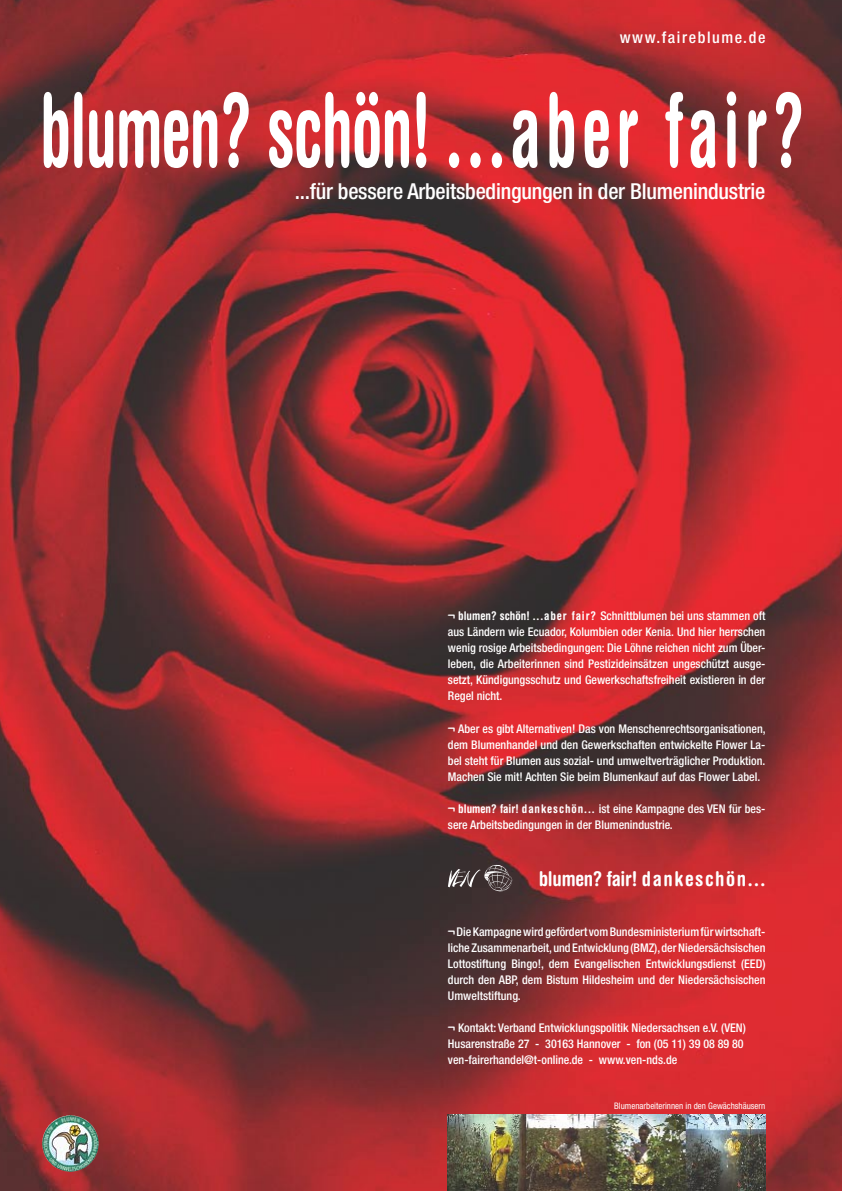
<style>
.page{position:relative;width:842px;height:1191px;background:#fff}
.page>*{position:absolute;margin:0;border:0;box-sizing:border-box;transform-origin:0 0}
.t1{font:700 condensed 102px "Helvetica Rounded";letter-spacing:-.015em;color:#fff;scale:.67 1}
.t2{font:500 condensed 22px "Helvetica Neue";letter-spacing:-.01em;color:#fff}
.t3{font:700 condensed 20.4px "Helvetica Rounded";letter-spacing:.075em;color:#fff}
.subhead{font:500 condensed 16px "Helvetica Neue";letter-spacing:.1em;color:#fff}
.fließtext{font:500 condensed 12px/16px "Helvetica Neue";color:#fff;text-align:justify}
.fließtext-2{font:condensed 9px "Helvetica Neue";color:#fff}
.s1{font-family:"Helvetica Rounded";font-weight:700}
</style>
<div class="page">
<img style="left:0;top:0;width:842px;height:1191px">
<svg style="left:448px;top:865px;width:64px;height:26px"></svg>
<img style="left:448px;top:1114px;width:317px;height:77px">
<img style="left:69px;top:1115px;width:30px;height:56px">
<p class="subhead" style="left:620px;top:27px;width:147px">www.faireblume.de</p>
<p class="t1" style="left:40px;top:68px;width:1144px">blumen? schön! ...aber fair?</p>
<p class="t2" style="left:295px;top:178px;width:472px">...für bessere Arbeitsbedingungen in der Blumenindustrie</p>
<p class="fließtext" style="left:448px;top:608px;width:319px"><span class="s1">¬ blumen? schön! ...aber fair?</span> Schnittblumen bei uns stammen oft aus Ländern wie Ecuador, Kolumbien oder Kenia. Und hier herrschen wenig rosige Arbeitsbedingungen: Die Löhne reichen nicht zum Über&shy;leben, die Arbeiterinnen sind Pestizideinsätzen ungeschützt ausge&shy;setzt, Kündigungsschutz und Gewerkschaftsfreiheit existieren in der Regel nicht.</p>
<p class="fließtext" style="left:448px;top:720px;width:319px"><span class="s1">¬</span> Aber es gibt Alternativen! Das von Menschenrechtsorganisationen, dem Blumenhandel und den Gewerkschaften entwickelte Flower La&shy;bel steht für Blumen aus sozial- und umweltverträglicher Produktion.<br>Machen Sie mit! Achten Sie beim Blumenkauf auf das Flower Label.</p>
<p class="fließtext" style="left:448px;top:800px;width:319px"><span class="s1">¬ blumen? fair! dankeschön...</span> ist eine Kampagne des VEN für bes&shy;sere Arbeitsbedingungen in der Blumenindustrie.</p>
<p class="t3" style="left:539px;top:866px;width:228px">blumen? fair! dankeschön...</p>
<p class="fließtext" style="left:448px;top:923px;width:319px"><span class="s1">¬</span> Die Kampagne wird gefördert vom Bundesministerium für wirtschaft&shy;liche Zusammenarbeit, und Entwicklung (BMZ), der Niedersächsischen Lottostiftung Bingo!, dem Evangelischen Entwicklungsdienst (EED) durch den ABP, dem Bistum Hildesheim und der Niedersächsischen</p>
<p class="fließtext" style="left:448px;top:987px;width:74px">Umweltstiftung.</p>
<p class="fließtext" style="left:448px;top:1019px;width:299px"><span class="s1">¬</span> Kontakt: Verband Entwicklungspolitik Niedersachsen e.V. (VEN)</p>
<p class="fließtext" style="left:448px;top:1035px;width:297px">Husarenstraße 27 - 30163 Hannover - fon (05 11) 39 08 89 80</p>
<p class="fließtext" style="left:448px;top:1051px;width:231px">ven-fairerhandel@t-online.de - www.ven-nds.de</p>
<p class="fließtext-2" style="left:614px;top:1101px;width:153px">Blumenarbeiterinnen in den Gewächshäusern</p>
</div>
